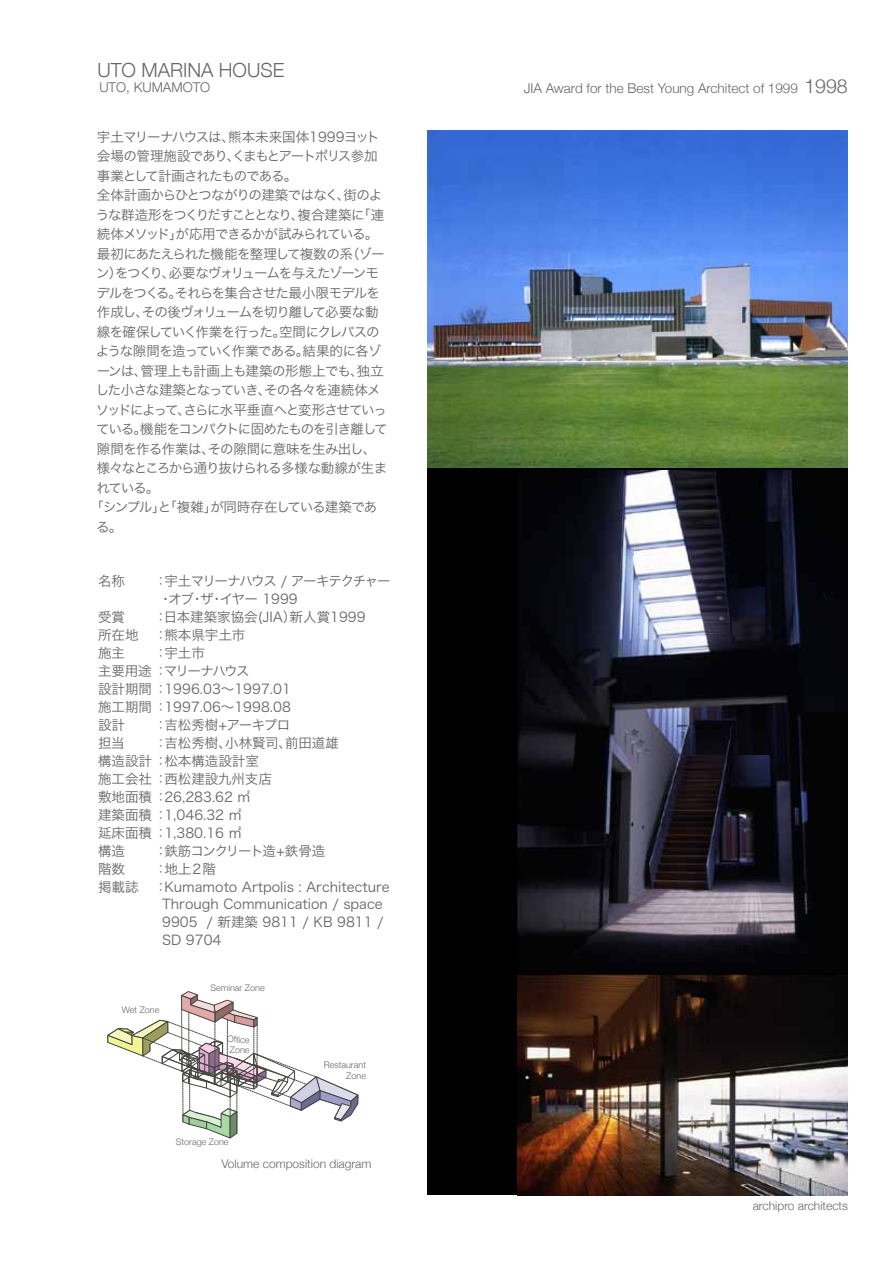
<style>
.page{position:relative;width:893px;height:1263px;background:#fff}
.page>*{position:absolute;margin:0;border:0;box-sizing:border-box;transform-origin:0 0}
.t1{font:300 19.5px "Helvetica Neue";color:#666}
.t2{font:13.5px "Hira Kaku Pro W3";color:#666}
.t3{font:13.5px "Hira Kaku Pro W3";letter-spacing:-.04em;color:#666}
.t4{font:13.5px/18px "Hira Kaku Pro W3";letter-spacing:-.095em;color:#666}
.t5{font:13.5px "Hira Kaku Pro W3";letter-spacing:-.085em;color:#666}
.t6{font:300 13.5px "Helvetica Neue";color:#666}
.t7{font:13.5px "Hira Kaku Pro W3";letter-spacing:-.06em;color:#666}
.t8{font:13.5px "Hira Kaku Pro W3";letter-spacing:-.065em;color:#666}
.t9{font:13.5px "Hira Kaku Pro W3";letter-spacing:-.07em;color:#666}
.t10{font:13.5px "Hira Kaku Pro W3";letter-spacing:-.08em;color:#666}
.t11{font:13.5px "Hira Kaku Pro W3";letter-spacing:-.075em;color:#666}
.t12{font:13.5px "Hira Kaku Pro W3";letter-spacing:-.09em;color:#666}
.t13{font:13.5px "Hira Kaku Pro W3";letter-spacing:-.015em;color:#666}
.t14{font:300 12px "Helvetica Neue";color:#666}
.t15{font:300 9px/10.8px "Helvetica Neue";color:#666}
</style>
<div class="page">
<div style="left:428px;top:130px;width:420px;height:1066px;background:#000"></div>
<img style="left:428px;top:130px;width:420px;height:338px">
<img style="left:517px;top:470px;width:330px;height:726px">
<svg style="left:107px;top:991px;width:251px;height:148px"></svg>
<h1 class="t1" style="left:97px;top:59px;width:188px">UTO MARINA HOUSE</h1>
<p class="t6" style="left:99px;top:79px;width:112px">UTO, KUMAMOTO</p>
<p class="t6" style="left:523px;top:80px;width:276px">JIA Award for the Best Young Architect of 1999</p>
<h1 class="t1" style="left:804px;top:74px;width:45px">1998</h1>
<p class="t3" style="left:97px;top:125px;width:284px">宇土マリーナハウスは、熊本未来国体1999ヨット</p>
<p class="t10" style="left:97px;top:144px;width:282px">会場の管理施設であり、くまもとアートポリス参加</p>
<p class="t10" style="left:97px;top:164px;width:202px">事業として計画されたものである。</p>
<p class="t3" style="left:97px;top:183px;width:287px">全体計画からひとつながりの建築ではなく、街のよ</p>
<p class="t4" style="left:96px;top:205px;width:290px">うな群造形をつくりだすこととなり、複合建築に「連</p>
<p class="t5" style="left:97px;top:222px;width:283px">続体メソッド」が応用できるかが試みられている。</p>
<p class="t3" style="left:97px;top:242px;width:289px">最初にあたえられた機能を整理して複数の系（ゾー</p>
<p class="t5" style="left:96px;top:261px;width:284px">ン）をつくり、必要なヴォリュームを与えたゾーンモ</p>
<p class="t8" style="left:96px;top:281px;width:285px">デルをつくる。それらを集合させた最小限モデルを</p>
<p class="t11" style="left:97px;top:300px;width:283px">作成し、その後ヴォリュームを切り離して必要な動</p>
<p class="t9" style="left:97px;top:320px;width:284px">線を確保していく作業を行った。空間にクレバスの</p>
<p class="t7" style="left:96px;top:339px;width:287px">ような隙間を造っていく作業である。結果的に各ゾ</p>
<p class="t3" style="left:97px;top:359px;width:288px">ーンは、管理上も計画上も建築の形態上でも、独立</p>
<p class="t8" style="left:96px;top:378px;width:286px">した小さな建築となっていき、その各々を連続体メ</p>
<p class="t4" style="left:96px;top:400px;width:292px">ソッドによって、さらに水平垂直へと変形させていっ</p>
<p class="t5" style="left:96px;top:417px;width:293px">ている。機能をコンパクトに固めたものを引き離して</p>
<p class="t3" style="left:97px;top:437px;width:281px">隙間を作る作業は、その隙間に意味を生み出し、</p>
<p class="t9" style="left:97px;top:456px;width:292px">様々なところから通り抜けられる多様な動線が生ま</p>
<p class="t3" style="left:97px;top:476px;width:64px">れている。</p>
<p class="t7" style="left:90px;top:495px;width:289px">「シンプル」と「複雑」が同時存在している建築であ</p>
<p class="t3" style="left:96px;top:515px;width:28px">る。</p>
<p class="t3" style="left:98px;top:568px;width:28px">名称</p>
<p class="t4" style="left:159px;top:571px;width:233px;text-indent:-4px">：宇土マリーナハウス / アーキテクチャー・オブ・ザ・イヤー 1999</p>
<p class="t3" style="left:98px;top:604px;width:28px">受賞</p>
<p class="t2" style="left:154px;top:604px;width:213px">：日本建築家協会(JIA）新人賞1999</p>
<p class="t2" style="left:98px;top:622px;width:149px">所在地　 ：熊本県宇土市</p>
<p class="t3" style="left:98px;top:640px;width:108px">施主　　 ：宇土市</p>
<p class="t4" style="left:98px;top:661px;width:153px">主要用途 ：マリーナハウス</p>
<p class="t2" style="left:98px;top:676px;width:194px">設計期間 ：1996.03～1997.01</p>
<p class="t2" style="left:98px;top:694px;width:194px">施工期間 ：1997.06～1998.08</p>
<p class="t13" style="left:98px;top:712px;width:193px">設計　 ：吉松秀樹+アーキプロ</p>
<p class="t2" style="left:98px;top:730px;width:242px">担当　　 ：吉松秀樹、小林賢司、前田道雄</p>
<p class="t2" style="left:98px;top:748px;width:162px">構造設計 ：松本構造設計室</p>
<p class="t2" style="left:98px;top:766px;width:175px">施工会社 ：西松建設九州支店</p>
<p class="t2" style="left:98px;top:784px;width:154px">敷地面積 ：26,283.62 ㎡</p>
<p class="t2" style="left:98px;top:802px;width:145px">建築面積 ：1,046.32 ㎡</p>
<p class="t2" style="left:98px;top:820px;width:145px">延床面積 ：1,380.16 ㎡</p>
<p class="t12" style="left:98px;top:838px;width:229px">構造　　 ：鉄筋コンクリート造+鉄骨造</p>
<p class="t3" style="left:98px;top:856px;width:119px">階数　　 ：地上２階</p>
<p class="t2" style="left:98px;top:874px;width:293px">掲載誌　 ：Kumamoto Artpolis : Architecture</p>
<p class="t2" style="left:162px;top:892px;width:222px">Through Communication / space</p>
<p class="t2" style="left:162px;top:910px;width:223px">9905 / 新建築 9811 / KB 9811 /</p>
<p class="t3" style="left:162px;top:928px;width:61px">SD 9704</p>
<p class="t15" style="left:122px;top:1004px;width:39px">Wet Zone</p>
<p class="t15" style="left:211px;top:982px;width:56px">Seminar Zone</p>
<p class="t15" style="left:227px;top:1034px;width:24px">Office<br>Zone</p>
<p class="t15" style="left:324px;top:1060px;width:44px;text-align:right">Restaurant<br>Zone</p>
<p class="t15" style="left:176px;top:1136px;width:54px">Storage Zone</p>
<p class="t14" style="left:221px;top:1157px;width:152px">Volume composition diagram</p>
<p class="t14" style="left:752px;top:1199px;width:97px">archipro architects</p>
</div>
